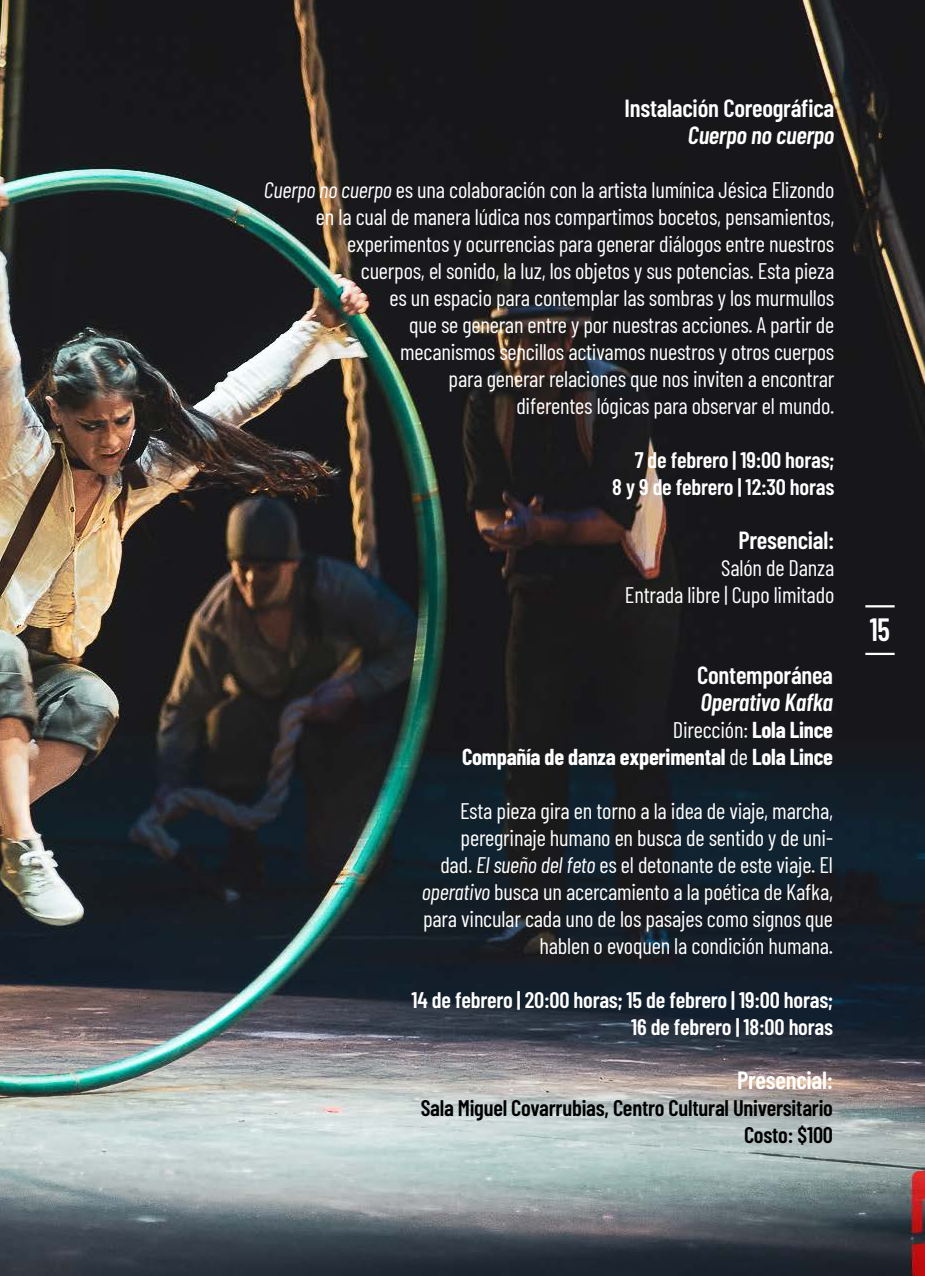
<style>
.page{position:relative;width:925px;height:1276px;background:#fff}
.page>*{position:absolute;margin:0;border:0;box-sizing:border-box;transform-origin:0 0}
.t1{font:600 32.18px "Barlow Condensed";color:#fff;scale:.91 1}
.t2{font:600 24.75px "Barlow Condensed";letter-spacing:-.01em;color:#fff}
.t3{font:italic 600 24.75px "Barlow Condensed";letter-spacing:-.01em;color:#fff}
.t4{font:22.5px/27px "Barlow Condensed";letter-spacing:-.01em;color:#fff;text-align:right}
.t5{font:600 22.5px/27px "Barlow Condensed";letter-spacing:-.01em;color:#fff;text-align:right}
.t6{font:600 22.5px/27px "Barlow Condensed";letter-spacing:-.01em;color:#000;text-align:right}
.t7{font:700 22.5px/27px "Barlow Condensed";letter-spacing:-.01em;color:#fff;text-align:right}
.s1{font-style:italic}
.s2{font-weight:400}
</style>
<div class="page">
<img style="left:0;top:0;width:925px;height:1276px">
<hr style="left:865px;top:605px;width:29px;height:2px;background:#fff">
<hr style="left:865px;top:653px;width:29px;height:2px;background:#fff">
<p class="t2" style="left:624px;top:90px;width:211px">Instalación Coreográfica</p>
<p class="t3" style="left:688px;top:117px;width:148px">Cuerpo no cuerpo</p>
<p class="t4" style="left:264px;top:175px;width:572px"><span class="s1">Cuerpo no cuerpo</span> es una colaboración con la artista lumínica Jésica Elizondo en la cual de manera lúdica nos compartimos bocetos, pensamientos, experimentos y ocurrencias para generar diálogos entre nuestros<br>cuerpos, el sonido, la luz, los objetos y sus potencias. Esta pieza<br>es un espacio para contemplar las sombras y los murmullos<br>que se generan entre y por nuestras acciones. A partir de<br>mecanismos sencillos activamos nuestros y otros cuerpos<br>para generar relaciones que nos inviten a encontrar<br>diferentes lógicas para observar el mundo.</p>
<p class="t5" style="left:612px;top:445px;width:224px">7 de febrero | 19:00 horas;<br>8 y 9 de febrero | 12:30 horas</p>
<p class="t2" style="left:738px;top:522px;width:97px">Presencial:</p>
<p class="t4" style="left:625px;top:553px;width:211px">Salón de Danza<br>Entrada libre | Cupo limitado</p>
<p class="t2" style="left:697px;top:657px;width:137px">Contemporánea</p>
<p class="t3" style="left:700px;top:684px;width:134px">Operativo Kafka</p>
<p class="t7" style="left:462px;top:715px;width:372px"><span class="s2">Dirección:</span> Lola Lince<br>Compañía de danza experimental <span class="s2">de</span> Lola Lince</p>
<p class="t4" style="left:422px;top:796px;width:413px">Esta pieza gira en torno a la idea de viaje, marcha, peregrinaje humano en busca de sentido y de uni-<br>dad. <span class="s1">El sueño del feto</span> es el detonante de este viaje. El <span class="s1">operativo</span> busca un acercamiento a la poética de Kafka, para vincular cada uno de los pasajes como signos que hablen o evoquen la condición humana.</p>
<p class="t5" style="left:411px;top:985px;width:423px">14 de febrero | 20:00 horas; 15 de febrero | 19:00 horas;<br>16 de febrero | 18:00 horas</p>
<p class="t2" style="left:737px;top:1062px;width:97px">Presencial:</p>
<p class="t6" style="left:421px;top:1093px;width:414px">Sala Miguel Covarrubias, Centro Cultural Universitario<br>Costo: $100</p>
<h1 class="t1" style="left:870px;top:607px;width:24px">15</h1>
</div>
